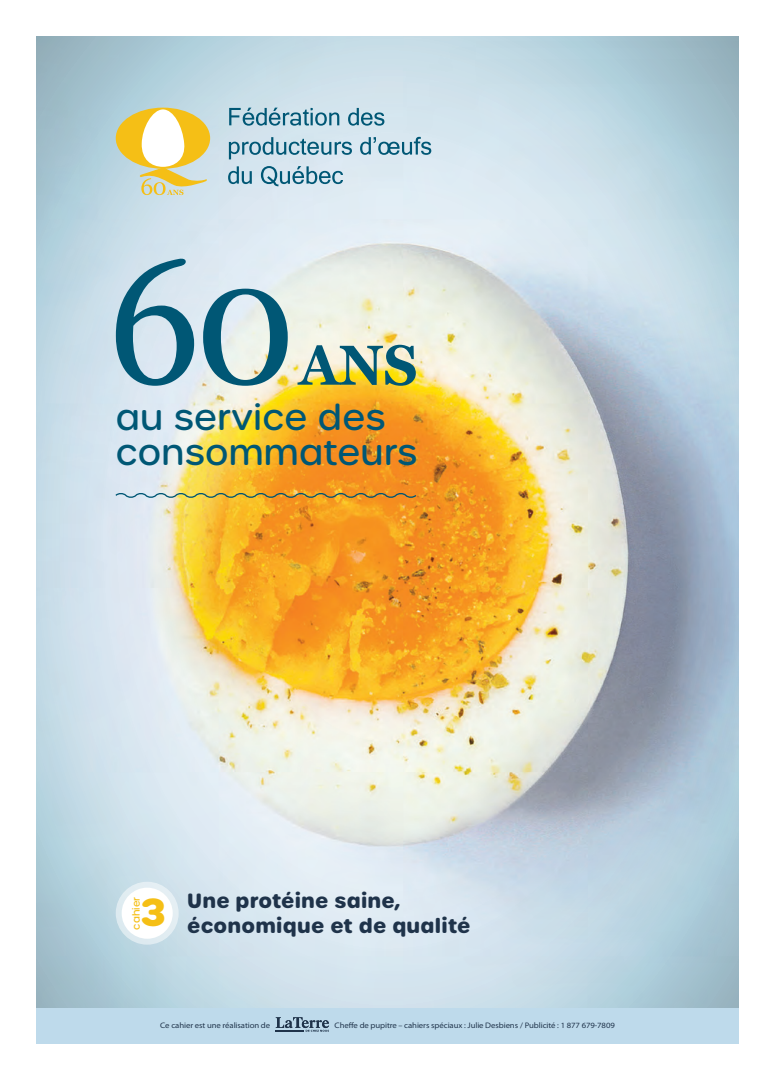
<style>
.page{position:relative;width:774px;height:1080px;background:#fff}
.page>*{position:absolute;margin:0;border:0;box-sizing:border-box;transform-origin:0 0}
.Exergue_citation_2017{font:700 38px "Urbane Rounded";color:#f5bf16}
.Exergue_citation_2017-2{font:500 34.9px/34.9px "Urbane Rounded";letter-spacing:.01em;color:#005775}
.Exergue_citation_2017-3{font:700 20px "Urbane Rounded";letter-spacing:.01em;color:#1f334a}
.Exergue_citation_2017-4{font:500 10px "Urbane Rounded";letter-spacing:.01em;color:#f5bf16}
.t1{font:semi-expanded 8px "Myriad Pro";letter-spacing:-.01em;color:#1f334a}
</style>
<div class="page">
<img style="left:36px;top:36px;width:702px;height:972px">
<svg style="left:229px;top:108px;width:110px;height:18px"></svg>
<svg style="left:348px;top:108px;width:36px;height:18px"></svg>
<svg style="left:229px;top:137px;width:123px;height:22px"></svg>
<svg style="left:360px;top:137px;width:71px;height:18px"></svg>
<svg style="left:228px;top:166px;width:24px;height:18px"></svg>
<svg style="left:261px;top:166px;width:82px;height:20px"></svg>
<div style="left:116px;top:108px;width:94px;height:61px;background:#f5bf16;border-radius:50%"></div>
<svg style="left:139px;top:109px;width:68px;height:86px"></svg>
<svg style="left:116px;top:258px;width:78px;height:128px"></svg>
<svg style="left:203px;top:289px;width:85px;height:97px"></svg>
<svg style="left:298px;top:345px;width:118px;height:41px"></svg>
<svg style="left:114px;top:491px;width:304px;height:9px"></svg>
<div style="left:116px;top:882px;width:63px;height:63px;background:#e1edf2;border-radius:50%"></div>
<div style="left:122px;top:888px;width:51px;height:51px;background:#fff;border-radius:50%"></div>
<div style="left:36px;top:1008px;width:702px;height:36px;background:#bedaeb"></div>
<svg style="left:276px;top:1017px;width:53px;height:15px"></svg>
<p class="Exergue_citation_2017-2" style="left:116px;top:400px;width:303px">au service des consommateurs</p>
<p class="Exergue_citation_2017-4" style="left:129px;top:930px;width:35px;rotate:-90deg">cahier</p>
<p class="Exergue_citation_2017" style="left:141px;top:886px;width:27px">3</p>
<p class="Exergue_citation_2017-3" style="left:187px;top:887px;width:215px">Une protéine saine,</p>
<p class="Exergue_citation_2017-3" style="left:187px;top:912px;width:285px">économique et de qualité</p>
<p class="t1" style="left:160px;top:1021px;width:111px">Ce cahier est une réalisation de</p>
<p class="t1" style="left:335px;top:1021px;width:282px">Cheffe de pupitre – cahiers spéciaux : Julie Desbiens / Publicité : 1 877 679-7809</p>
</div>
